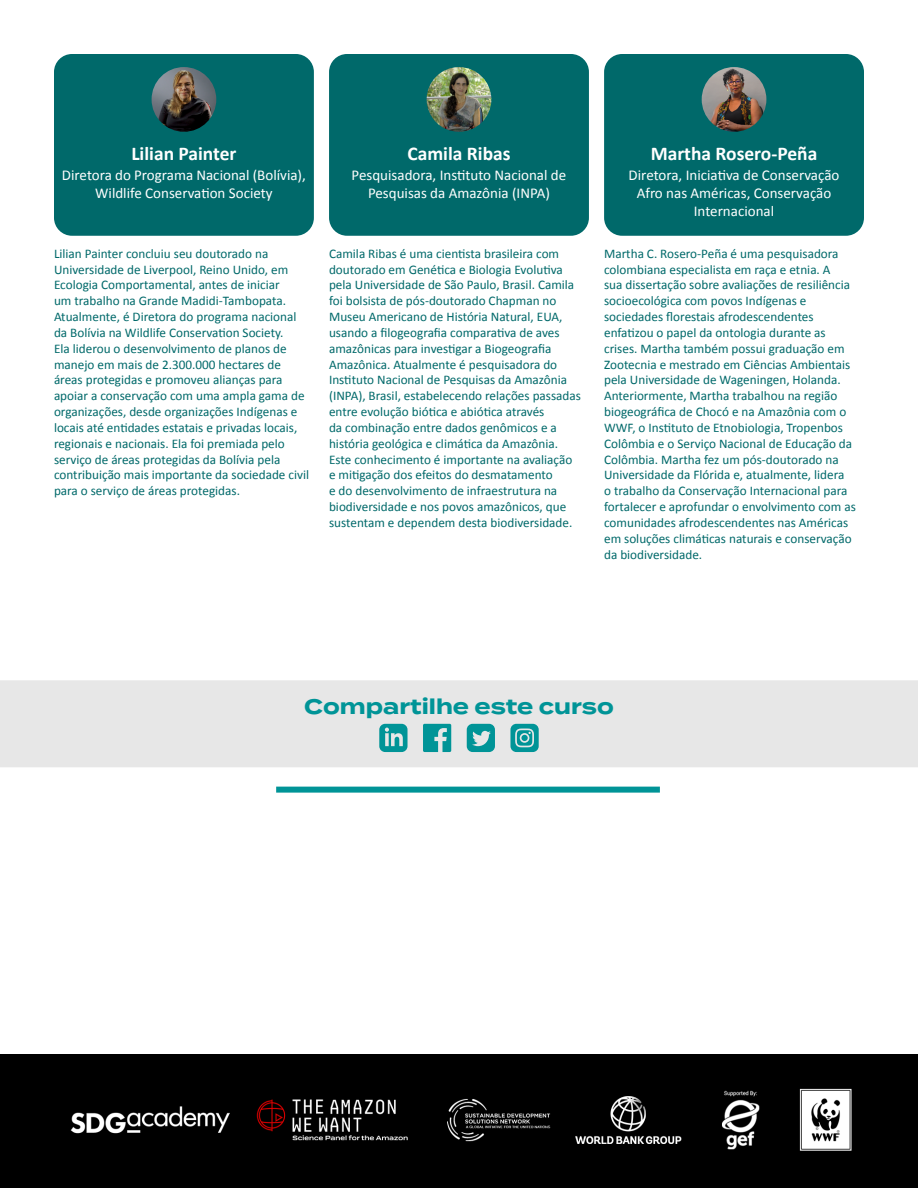
<style>
.page{position:relative;width:918px;height:1188px;background:#fff}
.page>*{position:absolute;margin:0;border:0;box-sizing:border-box;transform-origin:0 0}
.t1{font:700 21px "Termina";color:#009497}
.t2{font:700 19.5px "Calibri";color:#fff}
.t3{font:15px/18px "Calibri";color:#fff;text-align:center}
.t4{font:13.2px/15.9px "Calibri";color:#00696a}
</style>
<div class="page">
<div style="left:54px;top:54px;width:260px;height:182px;background:#00696a;border-radius:18px"></div>
<img style="left:152px;top:67px;width:64px;height:65px;border-radius:32px">
<div style="left:0;top:680px;width:918px;height:87px;background:#e7e7e7"></div>
<div style="left:276px;top:787px;width:384px;height:6px;background:#009497"></div>
<svg style="left:467px;top:724px;width:28px;height:28px"></svg>
<svg style="left:379px;top:724px;width:29px;height:28px"></svg>
<svg style="left:510px;top:724px;width:29px;height:28px"></svg>
<svg style="left:423px;top:724px;width:28px;height:28px"></svg>
<img style="left:0;top:1054px;width:918px;height:134px">
<div style="left:329px;top:54px;width:260px;height:182px;background:#00696a;border-radius:18px"></div>
<img style="left:427px;top:67px;width:64px;height:65px;border-radius:32px">
<div style="left:604px;top:54px;width:260px;height:182px;background:#00696a;border-radius:18px"></div>
<img style="left:702px;top:67px;width:64px;height:65px;border-radius:32px">
<h2 class="t2" style="left:131px;top:139px;width:107px">Lilian Painter</h2>
<p class="t3" style="left:62px;top:165px;width:246px">Diretora do Programa Nacional (Bolívia),<br>Wildlife Conservation Society</p>
<p class="t4" style="left:54px;top:245px;width:257px">Lilian Painter concluiu seu doutorado na Universidade de Liverpool, Reino Unido, em Ecologia Comportamental, antes de iniciar<br>um trabalho na Grande Madidi-Tambopata.<br>Atualmente, é Diretora do programa nacional da Bolívia na Wildlife Conservation Society.<br>Ela liderou o desenvolvimento de planos de manejo em mais de 2.300.000 hectares de áreas protegidas e promoveu alianças para apoiar a conservação com uma ampla gama de organizações, desde organizações Indígenas e locais até entidades estatais e privadas locais, regionais e nacionais. Ela foi premiada pelo serviço de áreas protegidas da Bolívia pela contribuição mais importante da sociedade civil para o serviço de áreas protegidas.</p>
<h2 class="t2" style="left:407px;top:139px;width:105px">Camila Ribas</h2>
<p class="t3" style="left:352px;top:165px;width:216px">Pesquisadora, Instituto Nacional de<br>Pesquisas da Amazônia (INPA)</p>
<p class="t4" style="left:329px;top:245px;width:253px">Camila Ribas é uma cientista brasileira com doutorado em Genética e Biologia Evolutiva pela Universidade de São Paulo, Brasil. Camila foi bolsista de pós-doutorado Chapman no Museu Americano de História Natural, EUA, usando a filogeografia comparativa de aves amazônicas para investigar a Biogeografia Amazônica. Atualmente é pesquisadora do Instituto Nacional de Pesquisas da Amazônia (INPA), Brasil, estabelecendo relações passadas entre evolução biótica e abiótica através<br>da combinação entre dados genômicos e a história geológica e climática da Amazônia.<br>Este conhecimento é importante na avaliação e mitigação dos efeitos do desmatamento<br>e do desenvolvimento de infraestrutura na biodiversidade e nos povos amazônicos, que sustentam e dependem desta biodiversidade.</p>
<h2 class="t2" style="left:651px;top:139px;width:168px">Martha Rosero-Peña</h2>
<p class="t3" style="left:629px;top:165px;width:212px">Diretora, Iniciativa de Conservação<br>Afro nas Américas, Conservação<br>Internacional</p>
<p class="t4" style="left:604px;top:245px;width:253px">Martha C. Rosero-Peña é uma pesquisadora colombiana especialista em raça e etnia. A<br>sua dissertação sobre avaliações de resiliência socioecológica com povos Indígenas e sociedades florestais afrodescendentes enfatizou o papel da ontologia durante as crises. Martha também possui graduação em Zootecnia e mestrado em Ciências Ambientais pela Universidade de Wageningen, Holanda.<br>Anteriormente, Martha trabalhou na região biogeográfica de Chocó e na Amazônia com o WWF, o Instituto de Etnobiologia, Tropenbos Colômbia e o Serviço Nacional de Educação da Colômbia. Martha fez um pós-doutorado na Universidade da Flórida e, atualmente, lidera<br>o trabalho da Conservação Internacional para fortalecer e aprofundar o envolvimento com as comunidades afrodescendentes nas Américas em soluções climáticas naturais e conservação da biodiversidade.</p>
<h1 class="t1" style="left:304px;top:691px;width:311px">Compartilhe este curso</h1>
</div>
